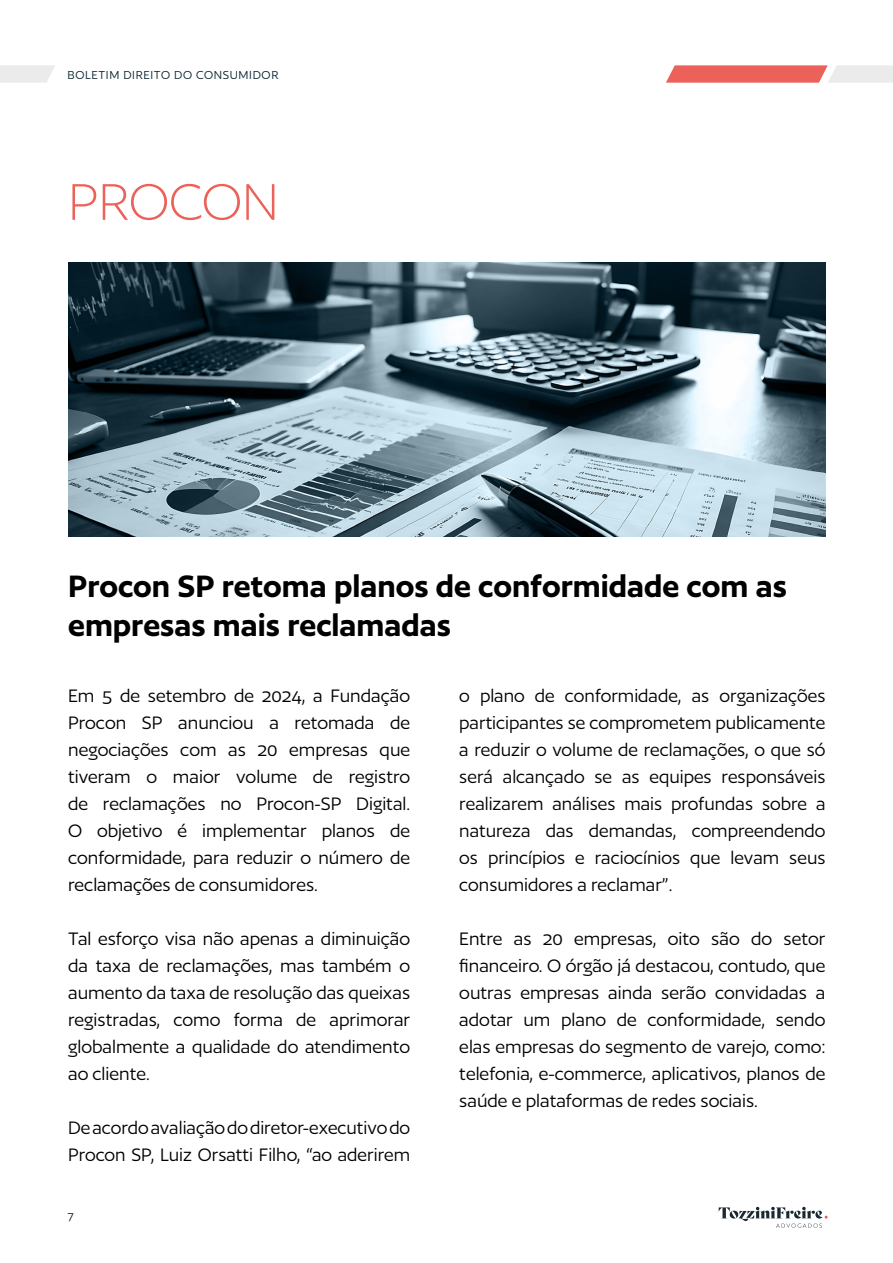
<style>
.page{position:relative;width:893px;height:1263px;background:#fff}
.page>*{position:absolute;margin:0;border:0;box-sizing:border-box;transform-origin:0 0}
.t1{font:300 60px "Author";color:#ec6159}
.t2{font:600 36px/39px "Author";color:#000}
.t3{font:21px/27px "Author";color:#000;text-align:justify}
.t4{font:13.5px "Author";letter-spacing:.05em;color:#0b2430}
</style>
<div class="page">
<svg style="left:719px;top:1207px;width:109px;height:21px"></svg>
<svg style="left:0;top:65px;width:55px;height:18px"></svg>
<svg style="left:666px;top:65px;width:227px;height:18px;background:#ed938e"></svg>
<img style="left:68px;top:262px;width:757px;height:275px">
<p class="t4" style="left:68px;top:68px;width:213px">BOLETIM DIREITO DO CONSUMIDOR</p>
<h1 class="t1" style="left:68px;top:172px;width:212px">PROCON</h1>
<h2 class="t2" style="left:68px;top:567px;width:720px">Procon SP retoma planos de conformidade com as empresas mais reclamadas</h2>
<p class="t3" style="left:68px;top:682px;width:344px">Em 5 de setembro de 2024, a Fundação Procon SP anunciou a retomada de negociações com as 20 empresas que tiveram o maior volume de registro de reclamações no Procon-SP Digital.<br>O objetivo é implementar planos de conformidade, para reduzir o número de reclamações de consumidores.</p>
<p class="t3" style="left:68px;top:925px;width:344px">Tal esforço visa não apenas a diminuição da taxa de reclamações, mas também o aumento da taxa de resolução das queixas registradas, como forma de aprimorar globalmente a qualidade do atendimento ao cliente.</p>
<p class="t3" style="left:68px;top:1114px;width:344px">De acordo avaliação do diretor-executivo do<br>Procon SP, Luiz Orsatti Filho, “ao aderirem</p>
<p class="t4" style="left:68px;top:1209px;width:8px">7</p>
<p class="t3" style="left:459px;top:682px;width:368px">o plano de conformidade, as organizações participantes se comprometem publicamente a reduzir o volume de reclamações, o que só será alcançado se as equipes responsáveis realizarem análises mais profundas sobre a natureza das demandas, compreendendo os princípios e raciocínios que levam seus consumidores a reclamar”.</p>
<p class="t3" style="left:459px;top:925px;width:368px">Entre as 20 empresas, oito são do setor financeiro. O órgão já destacou, contudo, que outras empresas ainda serão convidadas a adotar um plano de conformidade, sendo elas empresas do segmento de varejo, como: telefonia, e-commerce, aplicativos, planos de saúde e plataformas de redes sociais.</p>
</div>
